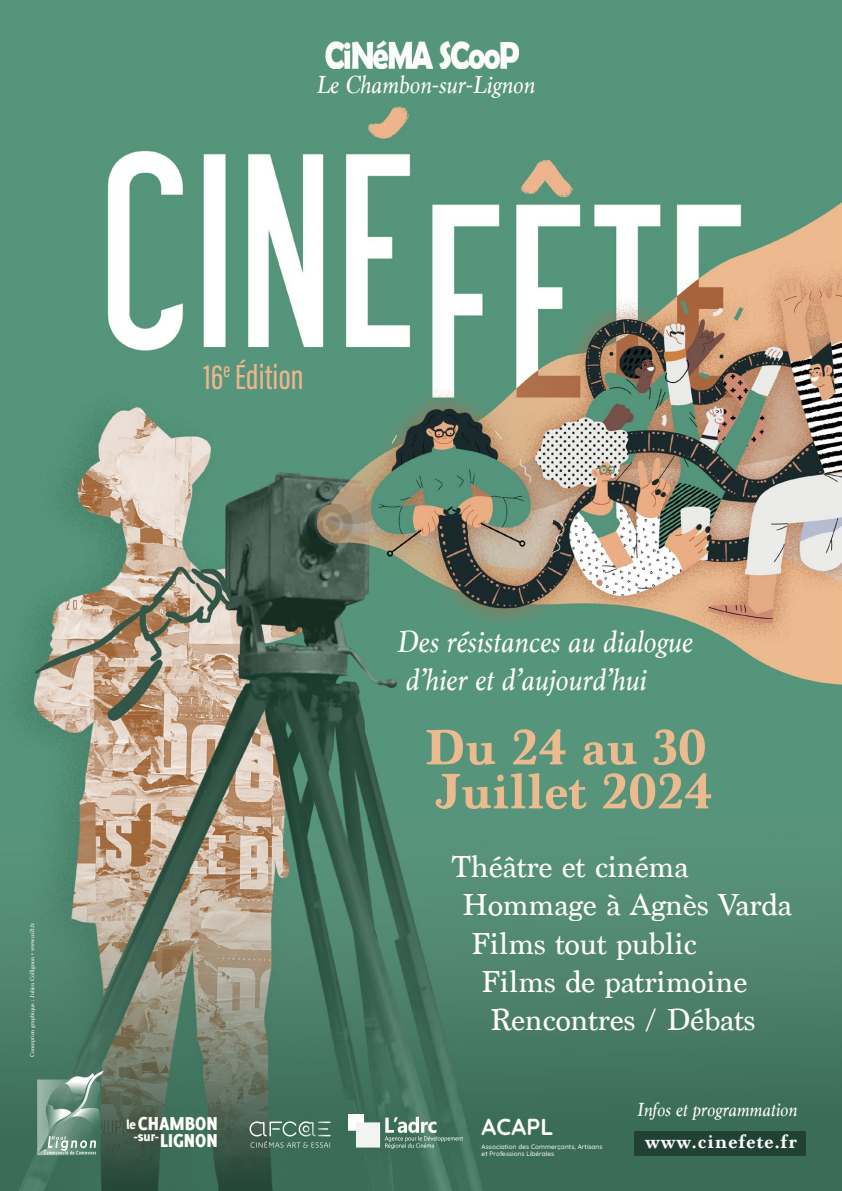
<style>
.page{position:relative;width:842px;height:1191px;background:#fff}
.page>*{position:absolute;margin:0;border:0;box-sizing:border-box;transform-origin:0 0}
.t1{font:700 52px/44px "Marion";color:#ecba8f}
.t2{font:36px "Acumin Variable Concept";letter-spacing:.005em;color:#edb58e}
.t3{font:32px "Marion";color:#fff}
.t4{font:italic 32px/38.4px "Marion";color:#fff}
.t5{font:italic 26px "Marion";color:#fff}
.t6{font:300 23.2px "Quicksand";letter-spacing:.01em;color:#fff}
.t7{font:800 20.5px/17.1px "Delicious";color:#fff;text-align:right}
.t8{font:italic 20px "Marion";color:#fff}
.t9{font:700 20px "Marion";letter-spacing:.05em;color:#fff}
.t10{font:800 13.7px/11.2px "Delicious";color:#fff}
.t11{font:300 6.4px/7.7px "Quicksand";letter-spacing:.01em;color:#fff}
.t12{font:6px "Marion";color:#fff}
</style>
<div class="page">
<img style="left:0;top:0;width:842px;height:1191px">
<div style="left:634px;top:1131px;width:172px;height:24px;background:#204134"></div>
<img style="left:324px;top:40px;width:194px;height:29px">
<img style="left:36px;top:1067px;width:69px;height:91px">
<img style="left:233px;top:1101px;width:113px;height:66px">
<img style="left:348px;top:1115px;width:115px;height:33px">
<p class="t5" style="left:316px;top:67px;width:220px">Le Chambon-sur-Lignon</p>
<p class="t2" style="left:204px;top:351px;width:101px">16<sup>e</sup> Édition</p>
<p class="t12" style="left:29px;top:1057px;width:136px;rotate:-90deg">Conception graphique : Julien Collignon • www.co2l.fr</p>
<p class="t7" style="left:138px;top:1114px;width:81px">CHAMBON<br>LIGNON</p>
<p class="t10" style="left:134px;top:1119px;width:27px;text-indent:-7px">le -sur-</p>
<p class="t4" style="left:396px;top:622px;width:298px">Des résistances au dialogue d’hier et d’aujourd’hui</p>
<h1 class="t1" style="left:424px;top:726px;width:290px">Du 24 au 30<br>Juillet 2024</h1>
<p class="t3" style="left:452px;top:847px;width:238px">Théâtre et cinéma</p>
<p class="t3" style="left:462px;top:885px;width:331px">Hommage à Agnès Varda</p>
<p class="t3" style="left:471px;top:924px;width:227px">Films tout public</p>
<p class="t3" style="left:481px;top:962px;width:268px">Films de patrimoine</p>
<p class="t3" style="left:490px;top:1001px;width:267px">Rencontres / Débats</p>
<p class="t6" style="left:482px;top:1108px;width:74px">ACAPL</p>
<p class="t11" style="left:482px;top:1141px;width:122px">Association des Commerçants, Artisans et Professions Libérales</p>
<p class="t8" style="left:636px;top:1096px;width:162px">Infos et programmation</p>
<p class="t9" style="left:645px;top:1130px;width:153px">www.cinefete.fr</p>
</div>
